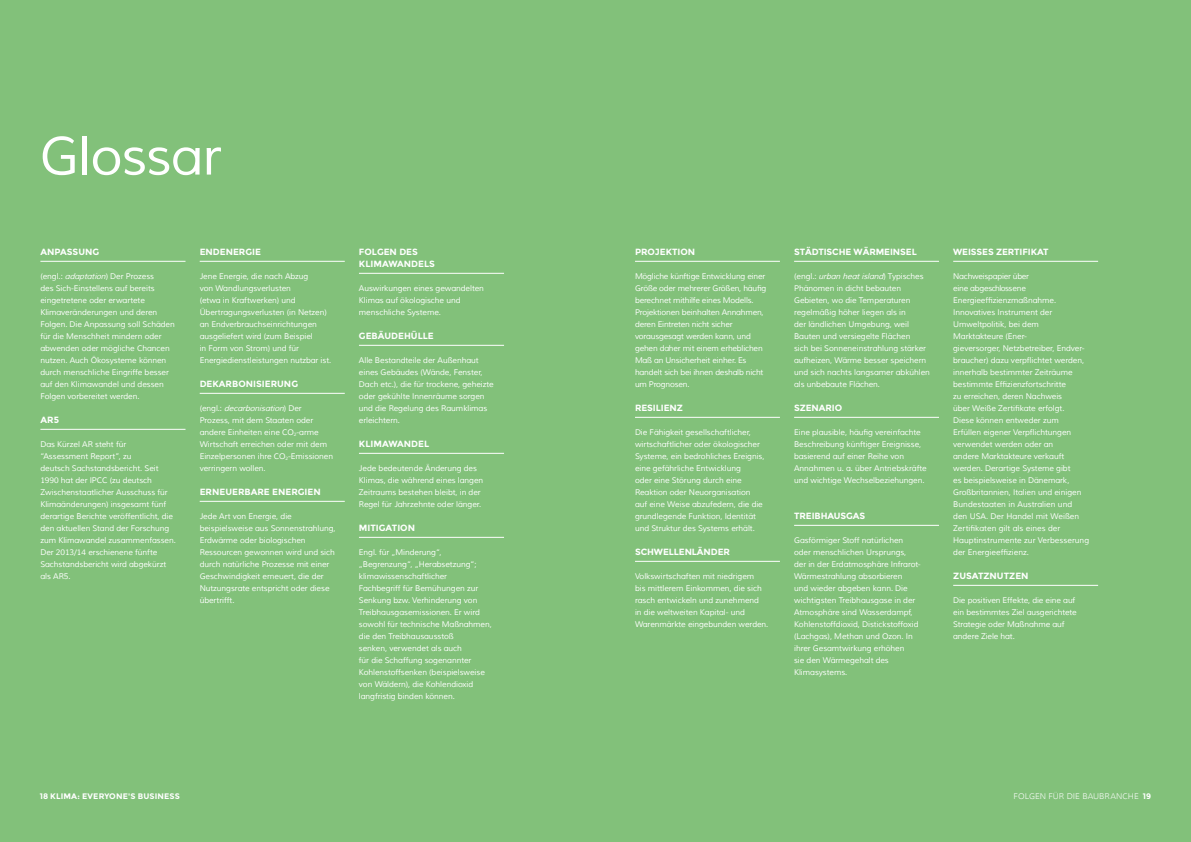
<style>
.page{position:relative;width:1191px;height:842px;background:#fff}
.page>*{position:absolute;margin:0;border:0;box-sizing:border-box;transform-origin:0 0}
.t1{font:53px "Muli";letter-spacing:-.02em;color:#fff}
.t2{font:700 9px/12px "Montserrat";color:#fff}
.t3{font:8px/12px "Muli";letter-spacing:-.01em;color:#fff}
.t4{font:700 8px "Montserrat";letter-spacing:.02em;color:#fff}
.t5{font:300 8px "Muli";letter-spacing:.01em;color:#fff}
.s1{font-style:italic}
.s2{font-family:"Montserrat";font-weight:700}
</style>
<div class="page">
<div style="left:0;top:0;width:595px;height:842px;background:#82c17a"></div>
<div style="left:595px;top:0;width:596px;height:842px;background:#82c17a"></div>
<hr style="left:40px;top:261px;width:145px;height:1px;background:#fff">
<hr style="left:40px;top:429px;width:145px;height:1px;background:#fff">
<hr style="left:200px;top:261px;width:145px;height:1px;background:#fff">
<hr style="left:200px;top:393px;width:145px;height:1px;background:#fff">
<hr style="left:200px;top:501px;width:145px;height:1px;background:#fff">
<hr style="left:359px;top:273px;width:145px;height:1px;background:#fff">
<hr style="left:359px;top:345px;width:145px;height:1px;background:#fff">
<hr style="left:359px;top:453px;width:145px;height:1px;background:#fff">
<hr style="left:359px;top:537px;width:145px;height:1px;background:#fff">
<hr style="left:635px;top:261px;width:145px;height:1px;background:#fff">
<hr style="left:635px;top:417px;width:145px;height:1px;background:#fff">
<hr style="left:635px;top:561px;width:145px;height:1px;background:#fff">
<hr style="left:794px;top:261px;width:145px;height:1px;background:#fff">
<hr style="left:794px;top:417px;width:145px;height:1px;background:#fff">
<hr style="left:794px;top:525px;width:145px;height:1px;background:#fff">
<hr style="left:953px;top:261px;width:145px;height:1px;background:#fff">
<hr style="left:953px;top:585px;width:145px;height:1px;background:#fff">
<h1 class="t1" style="left:40px;top:124px;width:183px">Glossar</h1>
<p class="t2" style="left:40px;top:246px;width:59px">ANPASSUNG</p>
<p class="t3" style="left:40px;top:270px;width:136px">(engl.: <span class="s1">adaptation</span>) Der Prozess<br>des Sich-Einstellens auf bereits eingetretene oder erwartete<br>Klimaveränderungen und deren<br>Folgen. Die Anpassung soll Schäden für die Menschheit mindern oder abwenden oder mögliche Chancen nutzen. Auch Ökosysteme können durch menschliche Eingriffe besser auf den Klimawandel und dessen<br>Folgen vorbereitet werden.</p>
<p class="t2" style="left:40px;top:414px;width:20px">AR 5</p>
<p class="t3" style="left:40px;top:438px;width:137px">Das Kürzel AR steht für “Assessment Report”, zu<br>deutsch Sachstandsbericht. Seit<br>1990 hat der IPCC (zu deutsch<br>Zwischenstaatlicher Ausschuss für<br>Klimaänderungen) insgesamt fünf derartige Berichte veröffentlicht, die den aktuellen Stand der Forschung zum Klimawandel zusammenfassen.<br>Der 2013/14 erschienene fünfte<br>Sachstandsbericht wird abgekürzt als AR5.</p>
<p class="t2" style="left:200px;top:246px;width:63px">ENDENERGIE</p>
<p class="t3" style="left:200px;top:270px;width:133px">Jene Energie, die nach Abzug<br>von Wandlungsverlusten<br>(etwa in Kraftwerken) und<br>Übertragungsverlusten (in Netzen) an Endverbrauchseinrichtungen ausgeliefert wird (zum Beispiel<br>in Form von Strom) und für<br>Energiedienstleistungen nutzbar ist.</p>
<p class="t2" style="left:200px;top:378px;width:99px">DEKARBONISIERUNG</p>
<p class="t3" style="left:200px;top:402px;width:135px">( e n g l . : <span class="s1">decarbonisation</span>) D e r<br>Prozess, mit dem Staaten oder andere Einheiten eine CO<sub>2</sub>-arme<br>Wirtschaft erreichen oder mit dem<br>Einzelpersonen ihre CO<sub>2</sub>-Emissionen verringern wollen.</p>
<p class="t2" style="left:200px;top:486px;width:123px">ERNEUERBARE ENERGIEN</p>
<p class="t3" style="left:200px;top:510px;width:138px">Jede Art von Energie, die beispielsweise aus Sonnenstrahlung,<br>Erdwärme oder biologischen<br>Ressourcen gewonnen wird und sich durch natürliche Prozesse mit einer<br>Geschwindigkeit erneuert, die der<br>Nutzungsrate entspricht oder diese übertrifft.</p>
<p class="t2" style="left:359px;top:246px;width:77px">FOLGEN DES<br>KLIMAWANDELS</p>
<p class="t3" style="left:359px;top:282px;width:126px">Auswirkungen eines gewandelten<br>Klimas auf ökologische und menschliche Systeme.</p>
<p class="t2" style="left:359px;top:330px;width:76px">GEBÄUDEHÜLLE</p>
<p class="t3" style="left:359px;top:354px;width:136px">Alle Bestandteile der Außenhaut eines Gebäudes (Wände, Fenster,<br>Dach etc.), die für trockene, geheizte oder gekühlte Innenräume sorgen und die Regelung des Raumklimas erleichtern.</p>
<p class="t2" style="left:359px;top:438px;width:72px">KLIMAWANDEL</p>
<p class="t3" style="left:359px;top:462px;width:126px">Jede bedeutende Änderung des<br>Klimas, die während eines langen<br>Zeitraums bestehen bleibt, in der<br>Regel für Jahrzehnte oder länger.</p>
<p class="t2" style="left:359px;top:522px;width:58px">M ITIGATION</p>
<p class="t3" style="left:359px;top:546px;width:134px">Engl. für „Minderung“, „Begrenzung“, „Herabsetzung“; klimawissenschaftlicher<br>Fachbegriff für Bemühungen zur<br>Senkung bzw. Verhinderung von<br>Treibhausgasemissionen. Er wird sowohl für technische Maßnahmen, die den Treibhausausstoß<br>senken, verwendet als auch<br>für die Schaffung sogenannter<br>Kohlenstoffsenken (beispielsweise von Wäldern), die Kohlendioxid langfristig binden können.</p>
<p class="t2" style="left:635px;top:246px;width:62px">PROJEKTION</p>
<p class="t3" style="left:635px;top:270px;width:133px">Mögliche künftige Entwicklung einer<br>Größe oder mehrerer Größen, häufig berechnet mithilfe eines Modells.<br>Projektionen beinhalten Annahmen, deren Eintreten nicht sicher vorausgesagt werden kann, und gehen daher mit einem erheblichen<br>Maß an Unsicherheit einher. Es handelt sich bei ihnen deshalb nicht um Prognosen.</p>
<p class="t2" style="left:635px;top:402px;width:49px">RESILIENZ</p>
<p class="t3" style="left:635px;top:426px;width:131px">Die Fähigkeit gesellschaftlicher, wirtschaftlicher oder ökologischer Systeme, ein bedrohliches Ereignis, eine gefährliche Entwicklung<br>oder eine Störung durch eine Reaktion oder Neuorganisation auf eine Weise abzufedern, die die grundlegende Funktion, Identität und Struktur des Systems erhält.</p>
<p class="t2" style="left:635px;top:546px;width:96px">SCHWELLENLÄNDER</p>
<p class="t3" style="left:635px;top:570px;width:135px">Volkswirtschaften mit niedrigem<br>bis mittlerem Einkommen, die sich rasch entwickeln und zunehmend<br>in die weltweiten Kapital- und Warenmärkte eingebunden werden.</p>
<p class="t2" style="left:794px;top:246px;width:124px">STÄDTISCHE WÄRMEINSEL</p>
<p class="t3" style="left:794px;top:270px;width:137px">(engl.: <span class="s1">urbanheatisland</span>) Typisches<br>Phänomen in dicht bebauten<br>Gebieten, wo die Temperaturen regelmäßig höher liegen als in<br>der ländlichen Umgebung, weil<br>Bauten und versiegelte Flächen<br>sich bei Sonneneinstrahlung stärker aufheizen, Wärme besser speichern und sich nachts langsamer abkühlen als unbebaute Flächen.</p>
<p class="t2" style="left:794px;top:402px;width:50px">SZENARIO</p>
<p class="t3" style="left:794px;top:426px;width:134px">Eine plausible, häufig vereinfachte Beschreibung künftiger Ereignisse, basierend auf einer Reihe von Annahmen u. a. über Antriebskräfte und wichtige Wechselbeziehungen.</p>
<p class="t2" style="left:794px;top:510px;width:73px">TREIBHAUSGAS</p>
<p class="t3" style="left:794px;top:534px;width:128px">Gasförmiger Stoff natürlichen oder menschlichen Ursprungs,<br>der in der Erdatmosphäre Infrarot-<br>Wärmestrahlung absorbieren<br>und wieder abgeben kann. Die wichtigsten Treibhausgase in der<br>Atmosphäre sind Wasserdampf,<br>Kohlenstoffdioxid, Distickstoffoxid (Lachgas), Methan und Ozon. In ihrer Gesamtwirkung erhöhen<br>sie den Wärmegehalt des<br>Klimasystems.</p>
<p class="t2" style="left:953px;top:246px;width:97px">WEISSES ZERTIFIKAT</p>
<p class="t3" style="left:953px;top:270px;width:137px">Nachweispapier über<br>eine abgeschlossene<br>Energieeffizienzmaßnahme.<br>Innovatives Instrument der<br>Umweltpolitik, bei dem<br>Marktakteure (Ener-<br>gieversorger, Netzbetreiber, Endver&shy;braucher) dazu verpflichtet werden, innerhalb bestimmter Zeiträume bestimmte Effizienzfortschritte<br>zu erreichen, deren Nachweis<br>über Weiße Zertifikate erfolgt.<br>Diese können entweder zum<br>Erfüllen eigener Verpflichtungen verwendet werden oder an<br>andere Marktakteure verkauft werden. Derartige Systeme gibt<br>es beispielsweise in Dänemark,<br>Großbritannien, Italien und einigen<br>Bundestaaten in Australien und<br>den USA. Der Handel mit Weißen<br>Zertifikaten gilt als eines der<br>Hauptinstrumente zur Verbesserung der Energieeffizienz.</p>
<p class="t2" style="left:953px;top:570px;width:77px">ZUSATZNUTZEN</p>
<p class="t3" style="left:953px;top:594px;width:125px">Die positiven Effekte, die eine auf ein bestimmtes Ziel ausgerichtete<br>Strategie oder Maßnahme auf andere Ziele hat.</p>
<p class="t4" style="left:40px;top:791px;width:142px">18 KLIMA: EVERYONE'S BUSINESS</p>
<p class="t5" style="left:1013px;top:791px;width:139px">FOLGEN FÜR DIE BAUBRANCHE <span class="s2">19</span></p>
</div>
